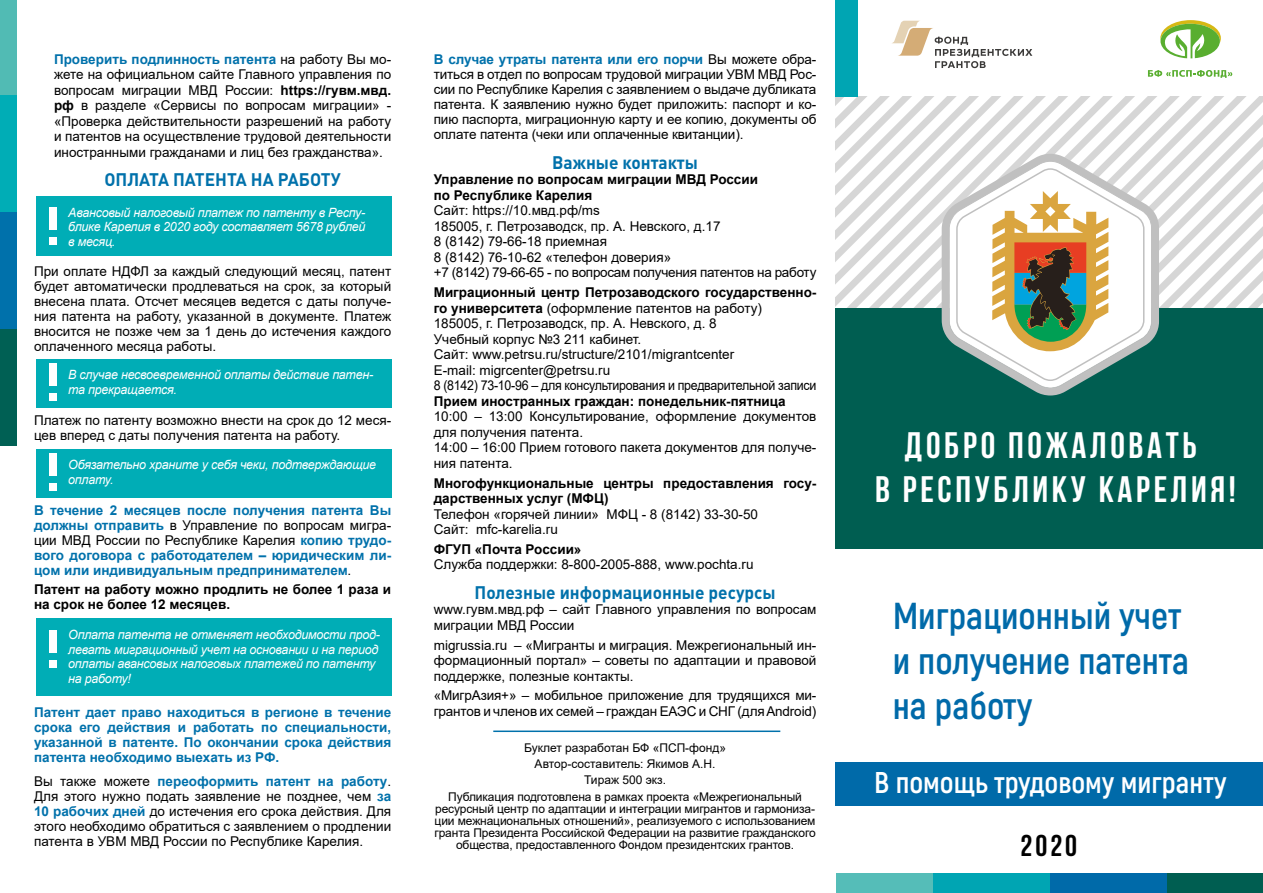
<style>
.page{position:relative;width:1263px;height:893px;background:#fff}
.page>*{position:absolute;margin:0;border:0;box-sizing:border-box;transform-origin:0 0}
.t1{font:700 37.5px/45px "Akrobat";color:#006aa9}
.t2{font:700 36.75px/44.1px "Bebas Neue";letter-spacing:.1em;color:#fff;text-align:center}
.t3{font:700 30px "Akrobat";color:#fff}
.t4{font:700 30px "Bebas Neue";color:#000}
.t5{font:700 18px "DIN Pro";color:#0071ab;scale:.96 1}
.t6{font:13.5px/15.5px "Arial";color:#000}
.t7{font:700 13.5px/15px "Arial";color:#0071ab;text-align:justify}
.t8{font:700 13.5px/15.6px "Arial";color:#000}
.t9{font:italic 12.75px/14.7px "Arial";letter-spacing:-.02em;color:#fff}
.t10{font:12px/16.2px "Arial";letter-spacing:-.01em;color:#000;text-align:center}
.s1{font-weight:700;color:#0071ab}
.s2{font-weight:700}
.s3{font-weight:400;color:#000}
</style>
<div class="page">
<hr style="left:493px;top:730px;width:287px;height:2px;background:#0071ab">
<div style="left:36px;top:197px;width:355px;height:59px;background:#00adb6"></div>
<div style="left:36px;top:359px;width:355px;height:48px;background:#00adb6"></div>
<div style="left:36px;top:449px;width:355px;height:48px;background:#00adb6"></div>
<div style="left:36px;top:619px;width:355px;height:77px;background:#00adb6"></div>
<div style="left:50px;top:208px;width:7px;height:22px;background:#fff"></div>
<div style="left:50px;top:238px;width:7px;height:7px;background:#fff"></div>
<div style="left:50px;top:364px;width:7px;height:22px;background:#fff"></div>
<div style="left:50px;top:394px;width:7px;height:7px;background:#fff"></div>
<div style="left:50px;top:454px;width:7px;height:22px;background:#fff"></div>
<div style="left:50px;top:484px;width:7px;height:7px;background:#fff"></div>
<div style="left:50px;top:630px;width:7px;height:23px;background:#fff"></div>
<div style="left:50px;top:661px;width:7px;height:7px;background:#fff"></div>
<svg style="left:836px;top:96px;width:427px;height:212px"></svg>
<div style="left:836px;top:762px;width:427px;height:44px;background:#006aa9"></div>
<div style="left:836px;top:308px;width:427px;height:240px;background:#005e51"></div>
<div style="left:836px;top:0;width:22px;height:96px;background:#00a5b3"></div>
<div style="left:836px;top:873px;width:97px;height:20px;background:#55bdb8"></div>
<div style="left:933px;top:873px;width:117px;height:20px;background:#00a5b3"></div>
<div style="left:1050px;top:873px;width:117px;height:20px;background:#006aa9"></div>
<div style="left:1167px;top:873px;width:96px;height:20px;background:#005e51"></div>
<svg style="left:942px;top:154px;width:217px;height:241px"></svg>
<svg style="left:956px;top:168px;width:188px;height:213px"></svg>
<svg style="left:1160px;top:20px;width:61px;height:38px"></svg>
<svg style="left:1148px;top:70px;width:84px;height:8px"></svg>
<svg style="left:892px;top:21px;width:140px;height:47px"></svg>
<div style="left:0;top:0;width:16px;height:95px;background:#51bbb4"></div>
<div style="left:0;top:95px;width:16px;height:117px;background:#00adb6"></div>
<div style="left:0;top:212px;width:16px;height:117px;background:#0071ab"></div>
<div style="left:0;top:329px;width:16px;height:116px;background:#006054"></div>
<p class="t6" style="left:54px;top:51px;width:339px;text-align:justify"><span class="s1">Проверить подлинность патента</span> на работу Вы мо&shy;жете на официальном сайте Главного управления по вопросам миграции МВД России: <span class="s2">https://гувм.мвд. рф</span> в разделе «Сервисы по вопросам миграции» - «Проверка действительности разрешений на работу и патентов на осуществление трудовой деятельности иностранными гражданами и лиц без гражданства».</p>
<h3 class="t5" style="left:104px;top:167px;width:248px">ОПЛАТА ПАТЕНТА НА РАБОТУ</h3>
<p class="t9" style="left:68px;top:205px;width:299px;text-align:justify">Авансовый налоговый платеж по патенту в Респу&shy;блике Карелия в 2020 году составляет 5678 рублей в месяц.</p>
<p class="t6" style="left:34px;top:263px;width:359px;line-height:15px;text-align:justify">При оплате НДФЛ за каждый следующий месяц, патент будет автоматически продлеваться на срок, за который внесена плата. Отсчет месяцев ведется с даты получе&shy;ния патента на работу, указанной в документе. Платеж вносится не позже чем за 1 день до истечения каждого оплаченного месяца работы.</p>
<p class="t9" style="left:68px;top:368px;width:307px">В случае несвоевременной оплаты действие патен&shy;та прекращается.</p>
<p class="t6" style="left:34px;top:413px;width:359px;line-height:15px">Платеж по патенту возможно внести на срок до 12 меся&shy;цев вперед с даты получения патента на работу.</p>
<p class="t9" style="left:68px;top:458px;width:309px">Обязательно храните у себя чеки, подтверждающие оплату.</p>
<p class="t7" style="left:34px;top:502px;width:359px">В течение 2 месяцев после получения патента Вы должны отправить <span class="s3">в Управление по вопросам мигра&shy;ции МВД России по Республике Карелия</span> копию трудо&shy;вого договора с работодателем – юридическим ли&shy;цом или индивидуальным предпринимателем<span class="s3">.</span></p>
<p class="t8" style="left:34px;top:582px;width:359px;line-height:15px">Патент на работу можно продлить не более 1 раза и на срок не более 12 месяцев.</p>
<p class="t9" style="left:68px;top:627px;width:313px">Оплата патента не отменяет необходимости прод&shy;левать миграционный учет на основании и на период оплаты авансовых налоговых платежей по патенту на работу!</p>
<p class="t7" style="left:34px;top:704px;width:359px">Патент дает право находиться в регионе в течение срока его действия и работать по специальности, указанной в патенте. По окончании срока действия патента необходимо выехать из РФ.</p>
<p class="t6" style="left:34px;top:774px;width:359px;line-height:15px;text-align:justify">Вы также можете <span class="s1">переоформить патент на работу</span>.<br>Для этого нужно подать заявление не позднее, чем <span class="s1">за 10 рабочих дней</span> до истечения его срока действия. Для этого необходимо обратиться с заявлением о продлении патента в УВМ МВД России по Республике Карелия.</p>
<p class="t6" style="left:434px;top:51px;width:384px;text-align:justify"><span class="s1">В случае утраты патента или его порчи</span> Вы можете обра&shy;титься в отдел по вопросам трудовой миграции УВМ МВД Рос&shy;сии по Республике Карелия с заявлением о выдаче дубликата патента. К заявлению нужно будет приложить: паспорт и ко&shy;пию паспорта, миграционную карту и ее копию, документы об оплате патента (чеки или оплаченные квитанции).</p>
<h3 class="t5" style="left:552px;top:150px;width:153px">Важные контакты</h3>
<p class="t8" style="left:434px;top:172px;width:326px">Управление по вопросам миграции МВД России по Республике Карелия</p>
<p class="t6" style="left:434px;top:203px;width:384px">Сайт: https://10.мвд.рф/ms<br>185005, г. Петрозаводск, пр. А. Невского, д.17<br>8 (8142) 79-66-18 приемная<br>8 (8142) 76-10-62 «телефон доверия»<br>+7 (8142) 79-66-65 - по вопросам получения патентов на работу</p>
<p class="t6" style="left:434px;top:284px;width:384px"><span class="s2">Миграционный центр Петрозаводского государственно&shy;го университета</span> (оформление патентов на работу)<br>185005, г. Петрозаводск, пр. А. Невского, д. 8<br>Учебный корпус №3 211 кабинет.<br>Сайт: www.petrsu.ru/structure/2101/migrantcenter<br>E-mail: migrcenter@petrsu.ru<br>8 (8142) 73-10-96 – для консультирования и предварительной записи</p>
<p class="t8" style="left:434px;top:393px;width:354px">Прием иностранных граждан: понедельник-пятница</p>
<p class="t6" style="left:434px;top:409px;width:384px">10:00 – 13:00 Консультирование, оформление документов для получения патента.<br>14:00 – 16:00 Прием готового пакета документов для получе&shy;ния патента.</p>
<p class="t8" style="left:434px;top:475px;width:384px">Многофункциональные центры предоставления госу&shy;дарственных услуг (МФЦ)</p>
<p class="t6" style="left:434px;top:506px;width:326px">Телефон «горячей линии» МФЦ - 8 (8142) 33-30-50<br>Сайт: mfc-karelia.ru</p>
<p class="t8" style="left:434px;top:542px;width:149px">ФГУП «Почта России»</p>
<p class="t6" style="left:434px;top:557px;width:321px">Служба поддержки: 8-800-2005-888, www.pochta.ru</p>
<h3 class="t5" style="left:474px;top:580px;width:315px">Полезные информационные ресурсы</h3>
<p class="t6" style="left:434px;top:602px;width:384px">www.гувм.мвд.рф – сайт Главного управления по вопросам миграции МВД России</p>
<p class="t6" style="left:434px;top:637px;width:384px;text-align:justify">migrussia.ru – «Мигранты и миграция. Межрегиональный ин&shy;формационный портал» – советы по адаптации и правовой поддержке, полезные контакты.</p>
<p class="t6" style="left:434px;top:688px;width:384px">«МигрАзия+» – мобильное приложение для трудящихся ми&shy;грантов и членов их семей – граждан ЕАЭС и СНГ (для Android)</p>
<p class="t10" style="left:448px;top:739px;width:355px">Буклет разработан БФ «ПСП-фонд»<br>Автор-составитель: Якимов А.Н.<br>Тираж 500 экз.<br>Публикация подготовлена в рамках проекта «Межрегиональный</p>
<p class="t10" style="left:434px;top:802px;width:383px;line-height:12px">ресурсный центр по адаптации и интеграции мигрантов и гармониза&shy;ции межнациональных отношений», реализуемого с использованием гранта Президента Российской Федерации на развитие гражданского общества, предоставленного Фондом президентских грантов.</p>
<h2 class="t2" style="left:875px;top:423px;width:362px">Добро пожаловать<br>в Республику Карелия!</h2>
<h1 class="t1" style="left:893px;top:593px;width:298px">Миграционный учет и получение патента на работу</h1>
<h3 class="t3" style="left:874px;top:764px;width:354px">В помощь трудовому мигранту</h3>
<h3 class="t4" style="left:1020px;top:829px;width:58px">2020</h3>
</div>
